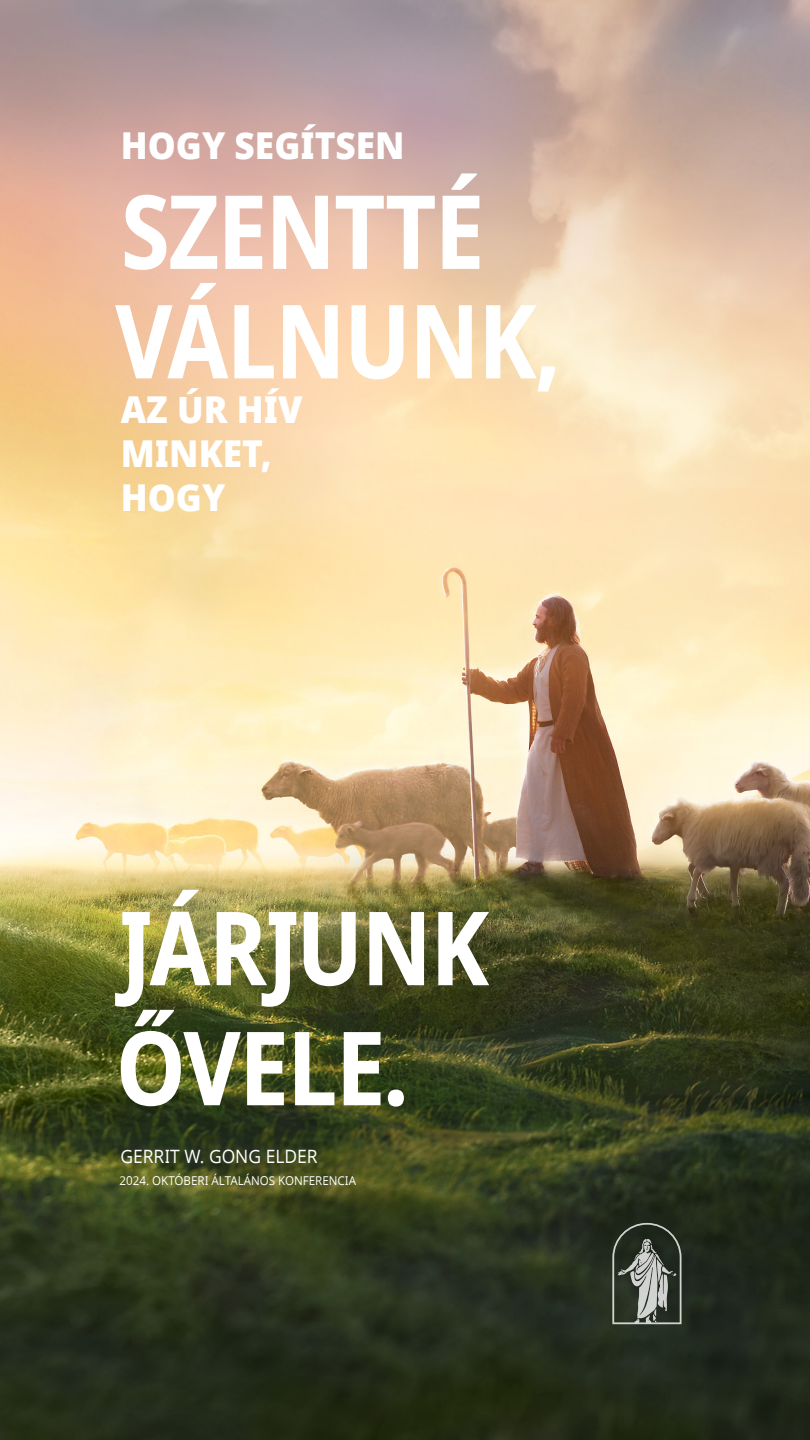
<style>
.page{position:relative;width:810px;height:1440px;background:#fff}
.page>*{position:absolute;margin:0;border:0;box-sizing:border-box;transform-origin:0 0}
.artcl10_p1_figure_image_aside_quote_firs{font:700 102.52px/109.5px "Dots Solid Condlds Lat";letter-spacing:-.02em;color:#fff;scale:.95 1}
.artcl10_p1_figure_image_aside_quote_firs-2{font:800 37.05px/44.2px "Dots Solidlds Lat";color:#fff;scale:.95 1}
.artcl10_p1_figure_image_aside_quote_cita{font:18.38px "Dots Solidlds Lat";color:#fff;scale:.95 1}
.artc10_source{font:12.15px "Dots Solidlds Lat";color:#fff;scale:.95 1}
</style>
<div class="page">
<img style="left:0;top:0;width:810px;height:1440px">
<svg style="left:612px;top:1223px;width:69px;height:101px;background:#585f56"></svg>
<p class="artcl10_p1_figure_image_aside_quote_firs-2" style="left:121px;top:125px;width:300px">HOGY SEGÍTSEN</p>
<p class="artcl10_p1_figure_image_aside_quote_firs" style="left:115px;top:178px;width:471px">SZENTTÉ<br>VÁLNUNK,</p>
<p class="artcl10_p1_figure_image_aside_quote_firs-2" style="left:121px;top:388px;width:193px">AZ ÚR HÍV<br>MINKET,<br>HOGY</p>
<p class="artcl10_p1_figure_image_aside_quote_firs" style="left:116px;top:889px;width:395px;line-height:120.1px">JÁRJUNK<br>ŐVELE.</p>
<p class="artcl10_p1_figure_image_aside_quote_cita" style="left:120px;top:1143px;width:209px">GERRIT W. GONG ELDER</p>
<p class="artc10_source" style="left:120px;top:1172px;width:250px">2024. OKTÓBERI ÁLTALÁNOS KONFERENCIA</p>
</div>
